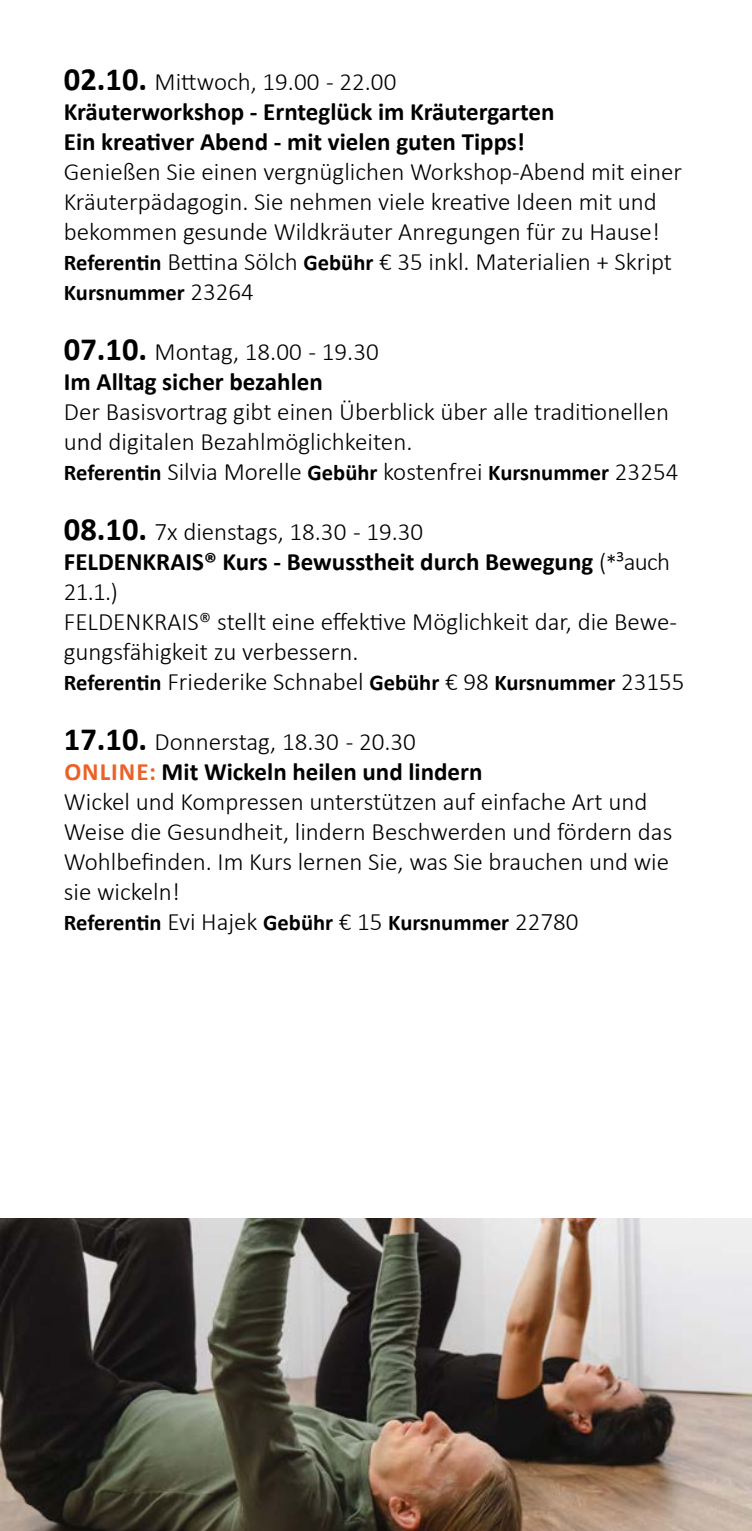
<style>
.page{position:relative;width:752px;height:1531px;background:#fff}
.page>*{position:absolute;margin:0;border:0;box-sizing:border-box;transform-origin:0 0}
.t1{font:300 25px/30px "Calibri";color:#000}
.t2{font:700 25px/30px "Calibri";color:#000}
.t3{font:700 22.5px "Calibri";color:#000}
.s1{font-weight:700;font-size:32.5px}
.s2{font-weight:700;font-size:22.5px}
.s3{font-weight:300;font-size:25px}
.s4{font-weight:300}
.s5{font-weight:300;font-size:22.5px}
.s6{color:#eb6128}
</style>
<div class="page">
<img style="left:0;top:1218px;width:751px;height:312px">
<p class="t1" style="left:64px;top:66px;width:334px"><span class="s1">02.10.</span> Mittwoch, 19.00 - 22.00</p>
<p class="t2" style="left:64px;top:96px;width:492px">Kräuterworkshop - Ernteglück im Kräutergarten</p>
<p class="t2" style="left:64px;top:126px;width:462px">Ein kreativer Abend - mit vielen guten Tipps!</p>
<p class="t1" style="left:64px;top:156px;width:619px">Genießen Sie einen vergnüglichen Workshop-Abend mit einer<br>Kräuterpädagogin. Sie nehmen viele kreative Ideen mit und bekommen gesunde Wildkräuter Anregungen für zu Hause!</p>
<p class="t1" style="left:64px;top:246px;width:609px"><span class="s2">Referentin</span> Bettina Sölch <span class="s2">Gebühr</span> € 35 inkl. Materialien + Skript</p>
<p class="t3" style="left:64px;top:277px;width:191px">Kursnummer <span class="s3">23264</span></p>
<p class="t1" style="left:64px;top:336px;width:316px"><span class="s1">07.10.</span> Montag, 18.00 - 19.30</p>
<p class="t2" style="left:64px;top:366px;width:260px">Im Alltag sicher bezahlen</p>
<p class="t1" style="left:64px;top:396px;width:606px">Der Basisvortrag gibt einen Überblick über alle traditionellen und digitalen Bezahlmöglichkeiten.</p>
<p class="t1" style="left:64px;top:456px;width:615px"><span class="s2">Referentin</span> Silvia Morelle <span class="s2">Gebühr</span> kostenfrei <span class="s2">Kursnummer</span> 23254</p>
<p class="t1" style="left:64px;top:516px;width:361px"><span class="s1">08.10.</span> 7x dienstags, 18.30 - 19.30</p>
<p class="t2" style="left:64px;top:546px;width:607px">FELDENKRAIS® Kurs - Bewusstheit durch Bewegung <span class="s4">(</span><span class="s5">*</span><span class="s4">³auch<br>21.1.)</span></p>
<p class="t1" style="left:64px;top:606px;width:614px">FELDENKRAIS® stellt eine effektive Möglichkeit dar, die Bewe&shy;gungsfähigkeit zu verbessern.</p>
<p class="t3" style="left:64px;top:667px;width:622px">Referentin <span class="s3">Friederike Schnabel</span> Gebühr <span class="s3">€ 98</span> Kursnummer <span class="s3">23155</span></p>
<p class="t1" style="left:64px;top:726px;width:353px"><span class="s1">17.10.</span> Donnerstag, 18.30 - 20.30</p>
<p class="t2" style="left:64px;top:756px;width:419px"><span class="s6">ONLINE:</span> Mit Wickeln heilen und lindern</p>
<p class="t1" style="left:64px;top:786px;width:609px">Wickel und Kompressen unterstützen auf einfache Art und Weise die Gesundheit, lindern Beschwerden und fördern das Wohlbefinden. Im Kurs lernen Sie, was Sie brauchen und wie sie wickeln!</p>
<p class="t3" style="left:64px;top:907px;width:516px">Referentin <span class="s3">Evi Hajek</span> Gebühr <span class="s3">€ 15</span> Kursnummer <span class="s3">22780</span></p>
</div>
